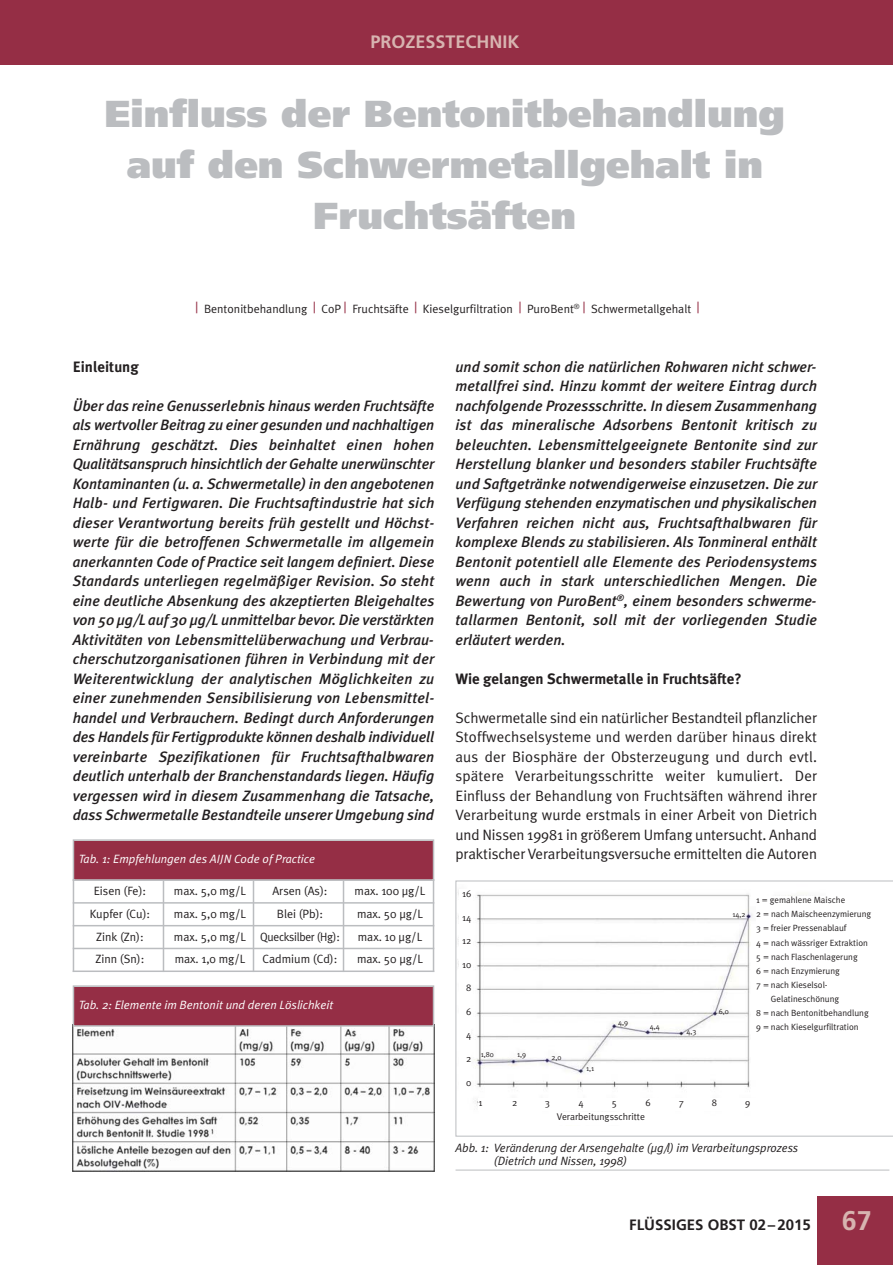
<style>
.page{position:relative;width:893px;height:1265px;background:#fff}
.page>*{position:absolute;margin:0;border:0;box-sizing:border-box;transform-origin:0 0}
.t1{font:900 37.5px/51px "Frutiger";color:#bbbdc0;text-align:center}
.t2{font:700 27px "Frutiger";color:#d7b4b0}
.t3{font:700 18px "Frutiger";color:#d7b4b0}
.t4{font:italic 500 15px/19.5px "Meta Plus";letter-spacing:-.005em;color:#231f20;text-align:justify}
.t5{font:15px/19.5px "Meta Plus Normal";letter-spacing:-.005em;color:#231f20;text-align:justify}
.t6{font:700 15px "Meta Plus";color:#231f20}
.t7{font:700 15px "Frutiger";color:#231f20}
.t8{font:12px "Meta Plus Normal";color:#231f20}
.t9{font:italic 12px/13.5px "Meta Plus Normal";color:#231f20}
.t10{font:italic 12px "Meta Plus Normal";color:#fff}
.t11{font:12px "Meta Plus Normal";letter-spacing:-.025em;color:#231f20}
.t12{font:9.75px "Meta Plus Normal";color:#231f20}
.t13{font:9px "Meta Plus Normal";color:#231f20}
.t14{font:7.5px "Meta Plus Normal";color:#231f20}
.s1{font-size:15px;color:#952e45}
</style>
<div class="page">
<div style="left:817px;top:1196px;width:76px;height:68px;background:#952e45"></div>
<div style="left:0;top:0;width:893px;height:65px;background:#952e45"></div>
<hr style="left:73px;top:879px;width:1px;height:93px;background:#bbbdc0">
<hr style="left:163px;top:879px;width:1px;height:93px;background:#bbbdc0">
<hr style="left:253px;top:879px;width:1px;height:93px;background:#bbbdc0">
<hr style="left:343px;top:879px;width:1px;height:93px;background:#bbbdc0">
<hr style="left:433px;top:879px;width:1px;height:93px;background:#bbbdc0">
<hr style="left:73px;top:902px;width:361px;height:1px;background:#bbbdc0">
<hr style="left:73px;top:924px;width:361px;height:2px;background:#bbbdc0">
<hr style="left:73px;top:947px;width:361px;height:2px;background:#bbbdc0">
<hr style="left:73px;top:970px;width:361px;height:2px;background:#bbbdc0">
<div style="left:74px;top:840px;width:359px;height:39px;background:#952e45"></div>
<div style="left:73px;top:839px;width:361px;height:41px;border:2px solid #bbbdc0"></div>
<svg style="left:455px;top:880px;width:438px;height:256px"></svg>
<hr style="left:455px;top:1169px;width:434px;height:1px;background:#bbbdc0">
<div style="left:756px;top:896px;width:125px;height:201px;background:#fff"></div>
<div style="left:557px;top:1112px;width:104px;height:12px;background:#fff"></div>
<div style="left:459px;top:889px;width:12px;height:209px;background:#fff"></div>
<div style="left:478px;top:1098px;width:279px;height:12px;background:#fff"></div>
<img style="left:73px;top:1026px;width:361px;height:145px">
<div style="left:74px;top:986px;width:359px;height:39px;background:#952e45"></div>
<div style="left:73px;top:985px;width:361px;height:41px;border:2px solid #bbbdc0"></div>
<p class="t3" style="left:370px;top:33px;width:151px">PROZESSTECHNIK</p>
<p class="t1" style="left:105px;top:90px;width:681px">Einfluss der Bentonitbehandlung auf den Schwermetallgehalt in<br>Fruchtsäften</p>
<p class="t8" style="left:195px;top:305px;width:506px"><span class="s1">|</span> Bentonitbehandlung <span class="s1">|</span> CoP <span class="s1">|</span> Fruchtsäfte <span class="s1">|</span> Kieselgurfiltration <span class="s1">|</span> PuroBent<sup>®</sup> <span class="s1">|</span> Schwermetallgehalt <span class="s1">|</span></p>
<p class="t6" style="left:73px;top:359px;width:67px">Einleitung</p>
<p class="t4" style="left:73px;top:396px;width:363px">Über das reine Genusserlebnis hinaus werden Fruchtsäfte als wertvoller Beitrag zu einer gesunden und nachhaltigen Ernährung geschätzt. Dies beinhaltet einen hohen Qualitätsanspruch hinsichtlich der Gehalte unerwünschter Kontaminanten (u. a. Schwermetalle) in den angebotenen Halb- und Fertigwaren. Die Fruchtsaftindustrie hat sich dieser Verantwortung bereits früh gestellt und Höchst&shy;werte für die betroffenen Schwermetalle im allgemein anerkannten Code of Practice seit langem definiert. Diese Standards unterliegen regelmäßiger Revision. So steht eine deutliche Absenkung des akzeptierten Bleigehaltes von 50 μg/L auf 30 μg/L unmittelbar bevor. Die verstärkten Aktivitäten von Lebensmittelüberwachung und Verbrau&shy;cherschutzorganisationen führen in Verbindung mit der Weiterentwicklung der analytischen Möglichkeiten zu einer zunehmenden Sensibilisierung von Lebensmittel&shy;handel und Verbrauchern. Bedingt durch Anforderungen des Handels für Fertigprodukte können deshalb individuell vereinbarte Spezifikationen für Fruchtsafthalbwaren deutlich unterhalb der Branchenstandards liegen. Häufig vergessen wird in diesem Zusammenhang die Tatsache, dass Schwermetalle Bestandteile unserer Umgebung sind</p>
<p class="t10" style="left:79px;top:853px;width:238px">Tab. 1: Empfehlungen des AIJN Code of Practice</p>
<p class="t8" style="left:94px;top:886px;width:54px">Eisen (Fe):</p>
<p class="t8" style="left:174px;top:886px;width:74px">max. 5,0 mg/L</p>
<p class="t8" style="left:272px;top:886px;width:57px">Arsen (As):</p>
<p class="t8" style="left:354px;top:886px;width:72px">max. 100 μg/L</p>
<p class="t8" style="left:90px;top:909px;width:62px">Kupfer (Cu):</p>
<p class="t8" style="left:174px;top:909px;width:74px">max. 5,0 mg/L</p>
<p class="t8" style="left:277px;top:909px;width:48px">Blei (Pb):</p>
<p class="t8" style="left:357px;top:909px;width:67px">max. 50 μg/L</p>
<p class="t8" style="left:96px;top:932px;width:49px">Zink (Zn):</p>
<p class="t11" style="left:174px;top:932px;width:167px">max. 5,0 mg/L Quecksilber (Hg):</p>
<p class="t8" style="left:358px;top:932px;width:66px">max. 10 μg/L</p>
<p class="t8" style="left:96px;top:954px;width:50px">Zinn (Sn):</p>
<p class="t8" style="left:175px;top:954px;width:72px">max. 1,0 mg/L</p>
<p class="t8" style="left:262px;top:954px;width:76px">Cadmium (Cd):</p>
<p class="t8" style="left:357px;top:954px;width:67px">max. 50 μg/L</p>
<p class="t10" style="left:79px;top:999px;width:256px">Tab. 2: Elemente im Bentonit und deren Löslichkeit</p>
<p class="t4" style="left:455px;top:357px;width:363px">und somit schon die natürlichen Rohwaren nicht schwer&shy;metallfrei sind. Hinzu kommt der weitere Eintrag durch nachfolgende Prozessschritte. In diesem Zusammenhang ist das mineralische Adsorbens Bentonit kritisch zu beleuchten. Lebensmittelgeeignete Bentonite sind zur Herstellung blanker und besonders stabiler Fruchtsäfte und Saftgetränke notwendigerweise einzusetzen. Die zur Verfügung stehenden enzymatischen und physikalischen Verfahren reichen nicht aus, Fruchtsafthalbwaren für komplexe Blends zu stabilisieren. Als Tonmineral enthält Bentonit potentiell alle Elemente des Periodensystems wenn auch in stark unterschiedlichen Mengen. Die Bewertung von PuroBent<sup>®</sup>, einem besonders schwerme&shy;tallarmen Bentonit, soll mit der vorliegenden Studie erläutert werden.</p>
<p class="t6" style="left:455px;top:671px;width:288px">Wie gelangen Schwermetalle in Fruchtsäfte?</p>
<p class="t5" style="left:455px;top:709px;width:363px">Schwermetalle sind ein natürlicher Bestandteil pflanzlicher Stoffwechselsysteme und werden darüber hinaus direkt aus der Biosphäre der Obsterzeugung und durch evtl. spätere Verarbeitungsschritte weiter kumuliert. Der Einfluss der Behandlung von Fruchtsäften während ihrer Verarbeitung wurde erstmals in einer Arbeit von Dietrich und Nissen 19981 in größerem Umfang untersucht. Anhand praktischer Verarbeitungsversuche ermittelten die Autoren</p>
<p class="t12" style="left:462px;top:890px;width:11px">16</p>
<p class="t12" style="left:462px;top:913px;width:11px">14</p>
<p class="t12" style="left:462px;top:937px;width:11px">12</p>
<p class="t12" style="left:462px;top:960px;width:11px">10</p>
<p class="t12" style="left:466px;top:984px;width:7px">8</p>
<p class="t12" style="left:466px;top:1007px;width:7px">6</p>
<p class="t12" style="left:466px;top:1031px;width:7px">4</p>
<p class="t12" style="left:466px;top:1055px;width:7px">2</p>
<p class="t12" style="left:466px;top:1078px;width:7px">0</p>
<p class="t14" style="left:481px;top:1052px;width:15px">1,80</p>
<p class="t14" style="left:517px;top:1051px;width:11px">1,9</p>
<p class="t14" style="left:551px;top:1055px;width:12px">2,0</p>
<p class="t14" style="left:586px;top:1065px;width:10px">1,1</p>
<p class="t14" style="left:618px;top:1019px;width:12px">4,9</p>
<p class="t14" style="left:650px;top:1024px;width:12px">4,4</p>
<p class="t14" style="left:686px;top:1028px;width:12px">4,3</p>
<p class="t14" style="left:732px;top:911px;width:15px">14,2</p>
<p class="t14" style="left:718px;top:1008px;width:12px">6,0</p>
<p class="t13" style="left:756px;top:896px;width:91px">1 = gemahlene Maische</p>
<p class="t13" style="left:756px;top:910px;width:117px">2 = nach Maischeenzymierung</p>
<p class="t13" style="left:756px;top:925px;width:92px">3 = freier Pressenablauf</p>
<p class="t13" style="left:756px;top:939px;width:113px">4 = nach wässriger Extraktion</p>
<p class="t13" style="left:756px;top:953px;width:103px">5 = nach Flaschenlagerung</p>
<p class="t13" style="left:756px;top:967px;width:85px">6 = nach Enzymierung</p>
<p class="t13" style="left:756px;top:981px;width:73px">7 = nach Kieselsol-</p>
<p class="t13" style="left:771px;top:995px;width:70px">Gelatineschönung</p>
<p class="t13" style="left:756px;top:1009px;width:114px">8 = nach Bentonitbehandlung</p>
<p class="t13" style="left:756px;top:1023px;width:104px">9 = nach Kieselgurfiltration</p>
<p class="t12" style="left:478px;top:1098px;width:5px">1</p>
<p class="t12" style="left:512px;top:1098px;width:7px">2</p>
<p class="t12" style="left:545px;top:1098px;width:7px">3</p>
<p class="t12" style="left:578px;top:1098px;width:7px">4</p>
<p class="t12" style="left:612px;top:1098px;width:7px">5</p>
<p class="t12" style="left:645px;top:1098px;width:7px">6</p>
<p class="t12" style="left:679px;top:1098px;width:7px">7</p>
<p class="t12" style="left:712px;top:1098px;width:7px">8</p>
<p class="t12" style="left:745px;top:1098px;width:7px">9</p>
<p class="t12" style="left:557px;top:1112px;width:90px">Verarbeitungsschritte</p>
<p class="t9" style="left:494px;top:1141px;width:306px;text-indent:-38px">Abb. 1: Veränderung der Arsengehalte (μg/l) im Verarbeitungsprozess (Dietrich und Nissen, 1998)</p>
<p class="t7" style="left:629px;top:1217px;width:183px">FLÜSSIGES OBST 02–2015</p>
<p class="t2" style="left:842px;top:1207px;width:32px">67</p>
</div>
